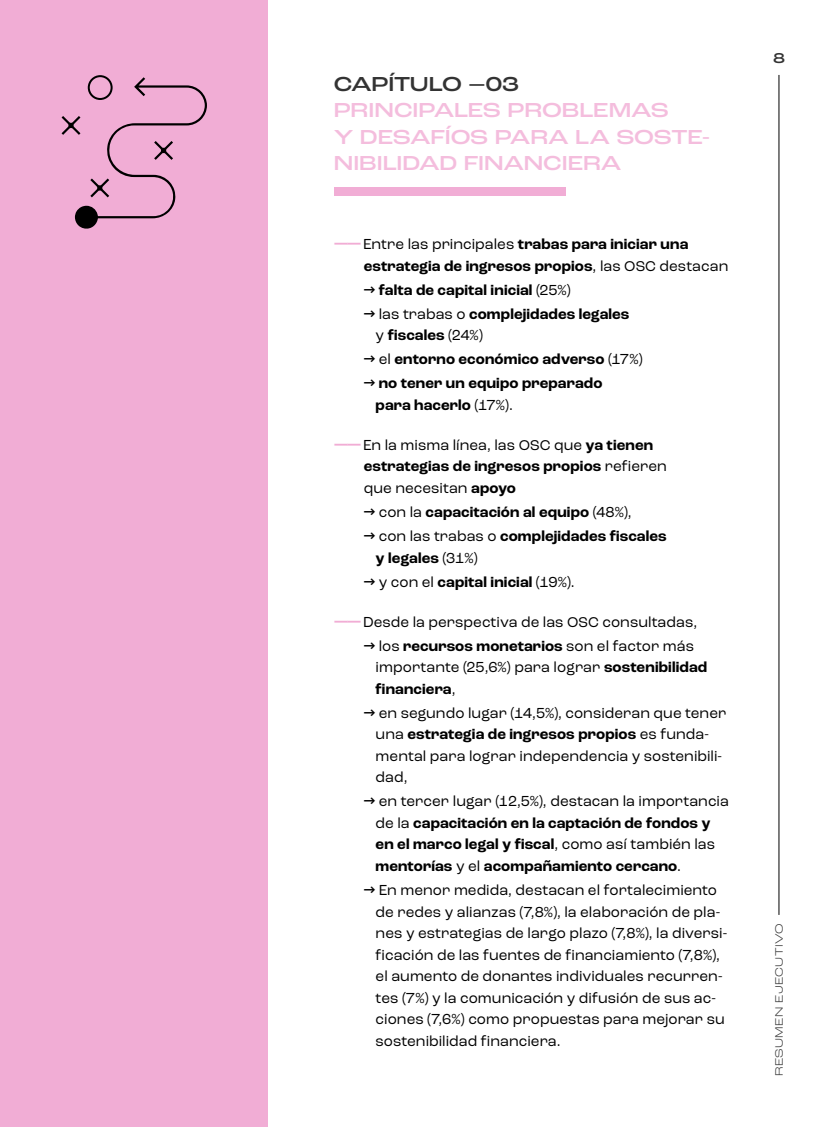
<style>
.page{position:relative;width:817px;height:1127px;background:#fff}
.page>*{position:absolute;margin:0;border:0;box-sizing:border-box;transform-origin:0 0}
.Heads_intro{font:500 expanded 21.25px/26.2px "Roc Grotesk";letter-spacing:-.01em;color:#f4bddd}
.Heads_intro-2{font:500 expanded 21.25px "Roc Grotesk";letter-spacing:-.015em;color:#333}
.txt_intro{font:15.25px/21.5px "Roc Grotesk";color:#000}
.txt_intro-2{font:700 15.25px/21.5px "Roc Grotesk";letter-spacing:.01em;color:#000}
.t1{font:500 expanded 15px "Roc Grotesk";color:#333}
.t2{font:300 expanded 11.25px "Roc Grotesk";letter-spacing:.03em;color:#333}
.s1{font-size:18.75px;color:#f1add5}
.s2{font-weight:400}
.s3{font-weight:400;font-size:14.88px}
.s4{font-family:"IBM Plex Sans";font-weight:500}
.s5{font-weight:700;font-size:18.75px;color:#f1add5}
.s6{font-size:14.88px}
.s7{font-weight:700}
</style>
<div class="page">
<hr style="left:778px;top:75px;width:1px;height:839px;background:#000">
<div style="left:333px;top:187px;width:232px;height:9px;background:#f1add5"></div>
<div style="left:0;top:0;width:267px;height:1126px;background:#f1add5"></div>
<div style="left:88px;top:75px;width:25px;height:25px;border:2px solid #000;border-radius:50%"></div>
<svg style="left:62px;top:77px;width:145px;height:152px"></svg>
<p class="Heads_intro-2" style="left:333px;top:71px;width:187px">CAPÍTULO –03</p>
<p class="Heads_intro" style="left:333px;top:98px;width:377px">PRINCIPALES PROBLEMAS<br>Y DESAFÍOS PARA LA SOSTE-<br>NIBILIDAD FINANCIERA</p>
<p class="txt_intro-2" style="left:363px;top:233px;width:366px;text-indent:-30px"><span class="s1">——</span> <span class="s2">Entre las principales</span> trabas para iniciar una estrategia de ingresos propios<span class="s2">, las</span> <span class="s3">OSC</span> <span class="s2">destacan</span></p>
<p class="txt_intro-2" style="left:363px;top:279px;width:209px"><span class="s4">→</span> falta de capital inicial <span class="s2">(25%)</span></p>
<p class="txt_intro-2" style="left:375px;top:303px;width:255px;text-indent:-12px"><span class="s4">→</span> <span class="s2">las trabas o</span> complejidades legales <span class="s2">y</span> fiscales <span class="s2">(24%)</span></p>
<p class="txt_intro-2" style="left:363px;top:348px;width:281px"><span class="s4">→</span> <span class="s2">el</span> entorno económico adverso <span class="s2">(17%)</span></p>
<p class="txt_intro-2" style="left:375px;top:372px;width:228px;text-indent:-12px"><span class="s4">→</span> no tener un equipo preparado para hacerlo <span class="s2">(17%).</span></p>
<p class="txt_intro" style="left:363px;top:434px;width:304px;text-indent:-30px"><span class="s5">——</span> En la misma línea, las <span class="s6">OSC</span> que <span class="s7">ya tienen estrategias de ingresos propios</span> refieren que necesitan <span class="s7">apoyo</span></p>
<p class="txt_intro-2" style="left:363px;top:501px;width:270px"><span class="s4">→</span> <span class="s2">con la</span> capacitación al equipo <span class="s2">(48%),</span></p>
<p class="txt_intro-2" style="left:375px;top:525px;width:292px;text-indent:-12px"><span class="s4">→</span> <span class="s2">con las trabas o</span> complejidades fiscales y legales <span class="s2">(31%)</span></p>
<p class="txt_intro-2" style="left:363px;top:571px;width:213px"><span class="s4">→</span> <span class="s2">y con el</span> capital inicial <span class="s2">(19%).</span></p>
<p class="txt_intro" style="left:333px;top:611px;width:365px"><span class="s5">——</span> Desde la perspectiva de las <span class="s6">OSC</span> consultadas,</p>
<p class="txt_intro" style="left:375px;top:635px;width:333px;text-indent:-12px"><span class="s4">→</span> los <span class="s7">recursos monetarios</span> son el factor más importante (25,6%) para lograr <span class="s7">sostenibilidad financiera</span>,</p>
<p class="txt_intro" style="left:375px;top:702px;width:352px;text-indent:-12px"><span class="s4">→</span> en segundo lugar (14,5%), consideran que tener una <span class="s7">estrategia de ingresos propios</span> es funda&shy;mental para lograr independencia y sostenibili&shy;dad,</p>
<p class="txt_intro-2" style="left:375px;top:790px;width:354px;text-indent:-12px"><span class="s4">→</span> <span class="s2">en tercer lugar (12,5%), destacan la importancia de la</span> capacitación en la captación de fondos y en el marco legal y fiscal<span class="s2">, como así también las </span>mentorías <span class="s2">y el</span> acompañamiento cercano<span class="s2">.</span></p>
<p class="txt_intro" style="left:375px;top:879px;width:353px;text-indent:-12px"><span class="s4">→</span> En menor medida, destacan el fortalecimiento de redes y alianzas (7,8%), la elaboración de pla&shy;nes y estrategias de largo plazo (7,8%), la diversi&shy;ficación de las fuentes de financiamiento (7,8%), el aumento de donantes individuales recurren&shy;tes (7%) y la comunicación y difusión de sus ac&shy;ciones (7,6%) como propuestas para mejorar su sostenibilidad financiera.</p>
<p class="t1" style="left:772px;top:49px;width:13px">8</p>
<p class="t2" style="left:772px;top:1076px;width:154px;rotate:-90deg">RESUMEN EJECUTIVO</p>
</div>
